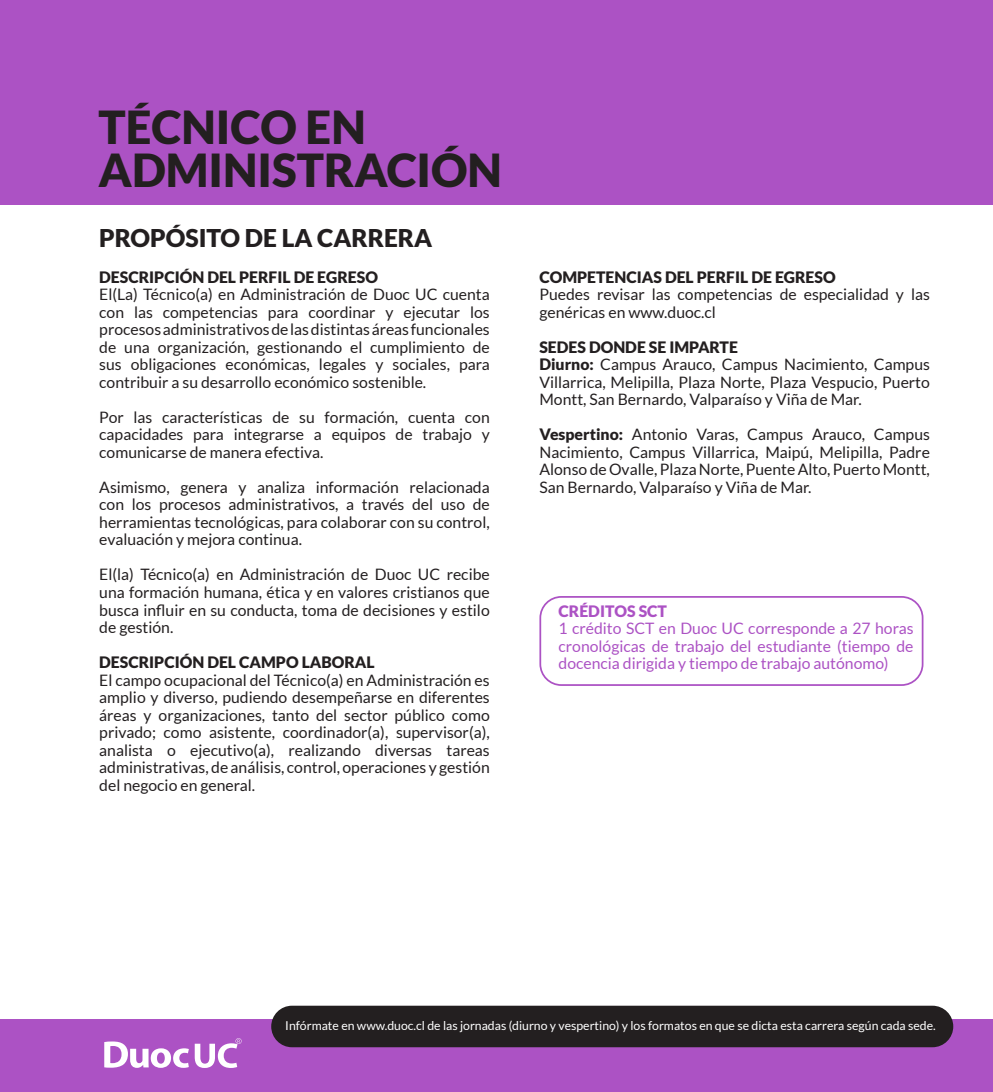
<style>
.page{position:relative;width:993px;height:1092px;background:#fff}
.page>*{position:absolute;margin:0;border:0;box-sizing:border-box;transform-origin:0 0}
.t1{font:900 45.5px "Lato";color:#231f20}
.t2{font:900 24.5px "Lato";color:#231f20}
.t3{font:15.75px/17.5px "Lato";color:#231f20;text-align:justify}
.t4{font:15.75px/17.5px "Lato";color:#ac52c4;text-align:justify}
.t5{font:900 15.75px "Lato";color:#231f20}
.t6{font:900 15.75px "Lato";color:#ac52c4}
.t7{font:12.25px "Lato";color:#fff}
.s1{font-weight:900}
</style>
<div class="page">
<div style="left:0;top:1019px;width:992px;height:72px;background:#ac52c4"></div>
<div style="left:271px;top:1005px;width:681px;height:42px;background:#231f20;border-radius:21px"></div>
<div style="left:0;top:0;width:992px;height:204px;background:#ac52c4"></div>
<svg style="left:104px;top:1041px;width:85px;height:26px"></svg>
<svg style="left:195px;top:1038px;width:46px;height:29px"></svg>
<div style="left:539px;top:596px;width:384px;height:90px;border:2px solid #ac52c4;border-radius:21px"></div>
<p class="t1" style="left:98px;top:100px;width:268px">TÉCNICO EN</p>
<p class="t1" style="left:98px;top:144px;width:405px">ADMINISTRACIÓN</p>
<h2 class="t2" style="left:99px;top:224px;width:334px">PROPÓSITO DE LA CARRERA</h2>
<p class="t5" style="left:99px;top:268px;width:280px">DESCRIPCIÓN DEL PERFIL DE EGRESO</p>
<p class="t3" style="left:99px;top:286px;width:392px">El(La) Técnico(a) en Administración de Duoc UC cuenta con las competencias para coordinar y ejecutar los procesos administrativos de las distintas áreas funcionales de una organización, gestionando el cumplimiento de sus obligaciones económicas, legales y sociales, para contribuir a su desarrollo económico sostenible.</p>
<p class="t3" style="left:99px;top:408px;width:392px">Por las características de su formación, cuenta con capacidades para integrarse a equipos de trabajo y comunicarse de manera efectiva.</p>
<p class="t3" style="left:99px;top:478px;width:392px">Asimismo, genera y analiza información relacionada con los procesos administrativos, a través del uso de herramientas tecnológicas, para colaborar con su control, evaluación y mejora continua.</p>
<p class="t3" style="left:99px;top:566px;width:392px">El(la) Técnico(a) en Administración de Duoc UC recibe una formación humana, ética y en valores cristianos que busca influir en su conducta, toma de decisiones y estilo de gestión.</p>
<p class="t5" style="left:99px;top:653px;width:277px">DESCRIPCIÓN DEL CAMPO LABORAL</p>
<p class="t3" style="left:99px;top:671px;width:392px">El campo ocupacional del Técnico(a) en Administración es amplio y diverso, pudiendo desempeñarse en diferentes áreas y organizaciones, tanto del sector público como privado; como asistente, coordinador(a), supervisor(a), analista o ejecutivo(a), realizando diversas tareas administrativas, de análisis, control, operaciones y gestión del negocio en general.</p>
<p class="t5" style="left:539px;top:268px;width:297px">COMPETENCIAS DEL PERFIL DE EGRESO</p>
<p class="t3" style="left:539px;top:286px;width:392px">Puedes revisar las competencias de especialidad y las genéricas en www.duoc.cl</p>
<p class="t5" style="left:539px;top:338px;width:200px">SEDES DONDE SE IMPARTE</p>
<p class="t3" style="left:539px;top:356px;width:392px"><span class="s1">Diurno:</span> Campus Arauco, Campus Nacimiento, Campus Villarrica, Melipilla, Plaza Norte, Plaza Vespucio, Puerto Montt, San Bernardo, Valparaíso y Viña de Mar.</p>
<p class="t3" style="left:539px;top:426px;width:392px"><span class="s1">Vespertino:</span> Antonio Varas, Campus Arauco, Campus Nacimiento, Campus Villarrica, Maipú, Melipilla, Padre Alonso de Ovalle, Plaza Norte, Puente Alto, Puerto Montt, San Bernardo, Valparaíso y Viña de Mar.</p>
<p class="t6" style="left:558px;top:602px;width:110px">CRÉDITOS SCT</p>
<p class="t4" style="left:558px;top:620px;width:356px">1 crédito SCT en Duoc UC corresponde a 27 horas cronológicas de trabajo del estudiante (tiempo de docencia dirigida y tiempo de trabajo autónomo)</p>
<p class="t7" style="left:285px;top:1019px;width:652px">Infórmate en www.duoc.cl de las jornadas (diurno y vespertino) y los formatos en que se dicta esta carrera según cada sede.</p>
</div>
